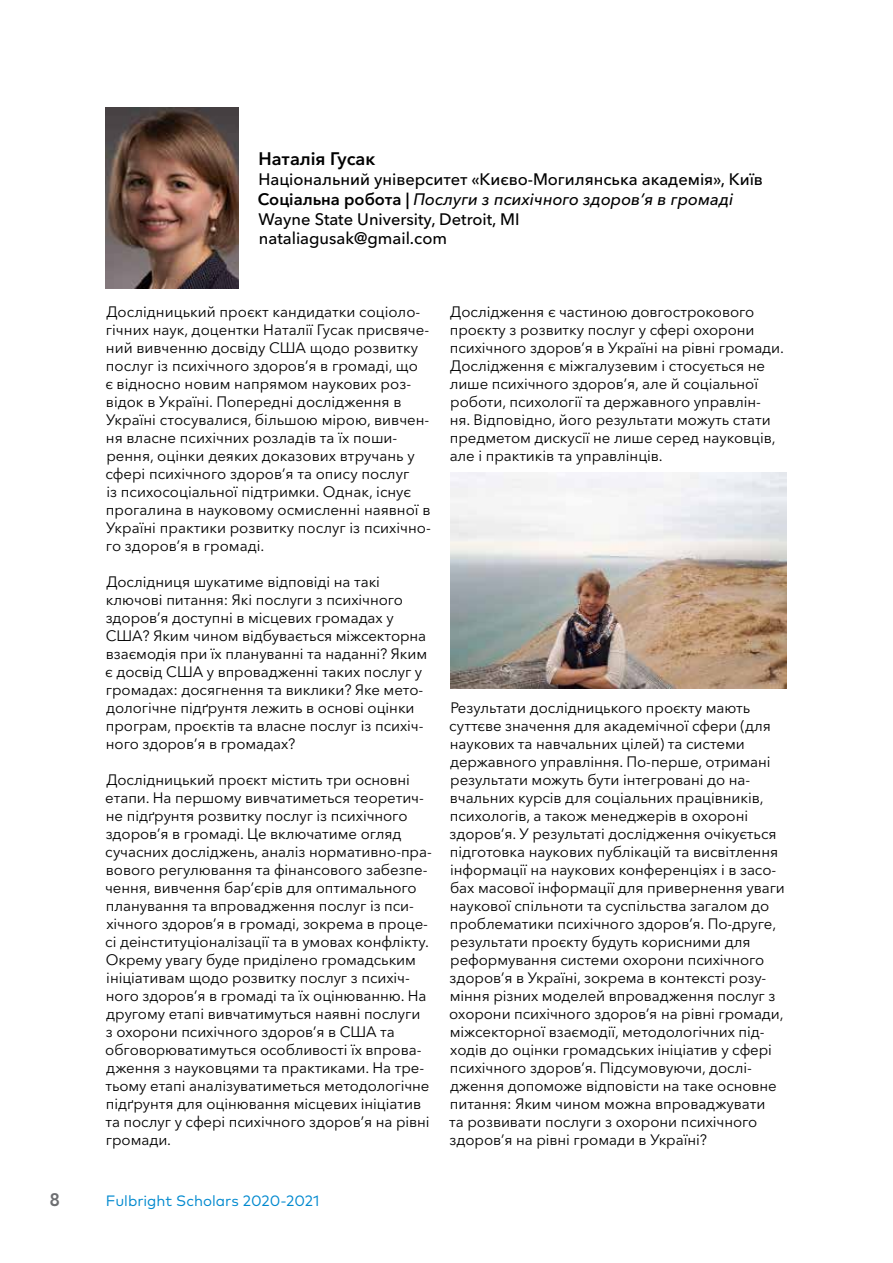
<style>
.page{position:relative;width:893px;height:1263px;background:#fff}
.page>*{position:absolute;margin:0;border:0;box-sizing:border-box;transform-origin:0 0}
.t1{font:600 18px "Avenir Next Cyr";color:#000}
.t2{font:800 18px "Avenir LT Std";color:#6d6e71}
.t3{font:500 16.5px/19.8px "Avenir Next Cyr";color:#000}
.t4{font:15px/18px "Avenir Next Cyr";letter-spacing:-.005em;color:#000}
.t5{font:15px "Mark Pro";color:#0089cf}
.s1{font-weight:600}
.s2{font-style:italic}
</style>
<div class="page">
<img style="left:105px;top:107px;width:134px;height:182px">
<img style="left:450px;top:472px;width:337px;height:216px">
<p class="t1" style="left:258px;top:148px;width:118px">Наталія Гусак</p>
<p class="t3" style="left:258px;top:169px;width:507px">Національний університет «Києво-Могилянська академія», Київ <span class="s1">Соціальна робота |</span> <span class="s2">Послуги з психічного здоров’я в громаді </span>Wayne State University, Detroit, MI<br>nataliagusak@gmail.com</p>
<p class="t4" style="left:105px;top:303px;width:327px">Дослідницький проєкт кандидатки соціоло&shy;гічних наук, доцентки Наталії Гусак присвяче&shy;ний вивченню досвіду США щодо розвитку послуг із психічного здоров’я в громаді, що<br>є відносно новим напрямом наукових роз&shy;відок в Україні. Попередні дослідження в Україні стосувалися, більшою мірою, вивчен&shy;ня власне психічних розладів та їх поши&shy;рення, оцінки деяких доказових втручань у сфері психічного здоров’я та опису послуг<br>із психосоціальної підтримки. Однак, існує прогалина в науковому осмисленні наявної в Україні практики розвитку послуг із психічно&shy;го здоров’я в громаді.</p>
<p class="t4" style="left:105px;top:573px;width:323px">Дослідниця шукатиме відповіді на такі ключові питання: Які послуги з психічного здоров’я доступні в місцевих громадах у США? Яким чином відбувається міжсекторна взаємодія при їх плануванні та наданні? Яким є досвід США у впровадженні таких послуг у громадах: досягнення та виклики? Яке мето&shy;дологічне підґрунтя лежить в основі оцінки програм, проєктів та власне послуг із психіч&shy;ного здоров’я в громадах?</p>
<p class="t4" style="left:105px;top:771px;width:328px">Дослідницький проєкт містить три основні етапи. На першому вивчатиметься теоретич&shy;не підґрунтя розвитку послуг із психічного здоров’я в громаді. Це включатиме огляд сучасних досліджень, аналіз нормативно-пра&shy;вового регулювання та фінансового забезпе&shy;чення, вивчення бар’єрів для оптимального планування та впровадження послуг із пси&shy;хічного здоров’я в громаді, зокрема в проце&shy;сі деінституціоналізації та в умовах конфлікту.<br>Окрему увагу буде приділено громадським ініціативам щодо розвитку послуг з психіч&shy;ного здоров’я в громаді та їх оцінюванню. На другому етапі вивчатимуться наявні послуги<br>з охорони психічного здоров’я в США та обговорюватимуться особливості їх впрова&shy;дження з науковцями та практиками. На тре&shy;тьому етапі аналізуватиметься методологічне підґрунтя для оцінювання місцевих ініціатив та послуг у сфері психічного здоров’я на рівні громади.</p>
<p class="t2" style="left:49px;top:1189px;width:12px">8</p>
<p class="t5" style="left:106px;top:1189px;width:215px">Fulbright Scholars 2020-2021</p>
<p class="t4" style="left:450px;top:303px;width:336px">Дослідження є частиною довгострокового проєкту з розвитку послуг у сфері охорони психічного здоров’я в Україні на рівні громади.<br>Дослідження є міжгалузевим і стосується не лише психічного здоров’я, але й соціальної роботи, психології та державного управлін&shy;ня. Відповідно, його результати можуть стати предметом дискусії не лише серед науковців, але і практиків та управлінців.</p>
<p class="t4" style="left:449px;top:699px;width:337px">Результати дослідницького проєкту мають суттєве значення для академічної сфери (для наукових та навчальних цілей) та системи державного управління. По-перше, отримані результати можуть бути інтегровані до на&shy;вчальних курсів для соціальних працівників, психологів, а також менеджерів в охороні здоров’я. У результаті дослідження очікується підготовка наукових публікацій та висвітлення інформації на наукових конференціях і в засо&shy;бах масової інформації для привернення уваги наукової спільноти та суспільства загалом до проблематики психічного здоров’я. По-друге, результати проєкту будуть корисними для реформування системи охорони психічного здоров’я в Україні, зокрема в контексті розу&shy;міння різних моделей впровадження послуг з охорони психічного здоров’я на рівні громади, міжсекторної взаємодії, методологічних під&shy;ходів до оцінки громадських ініціатив у сфері психічного здоров’я. Підсумовуючи, дослі&shy;дження допоможе відповісти на таке основне питання: Яким чином можна впроваджувати<br>та розвивати послуги з охорони психічного здоров’я на рівні громади в Україні?</p>
</div>
